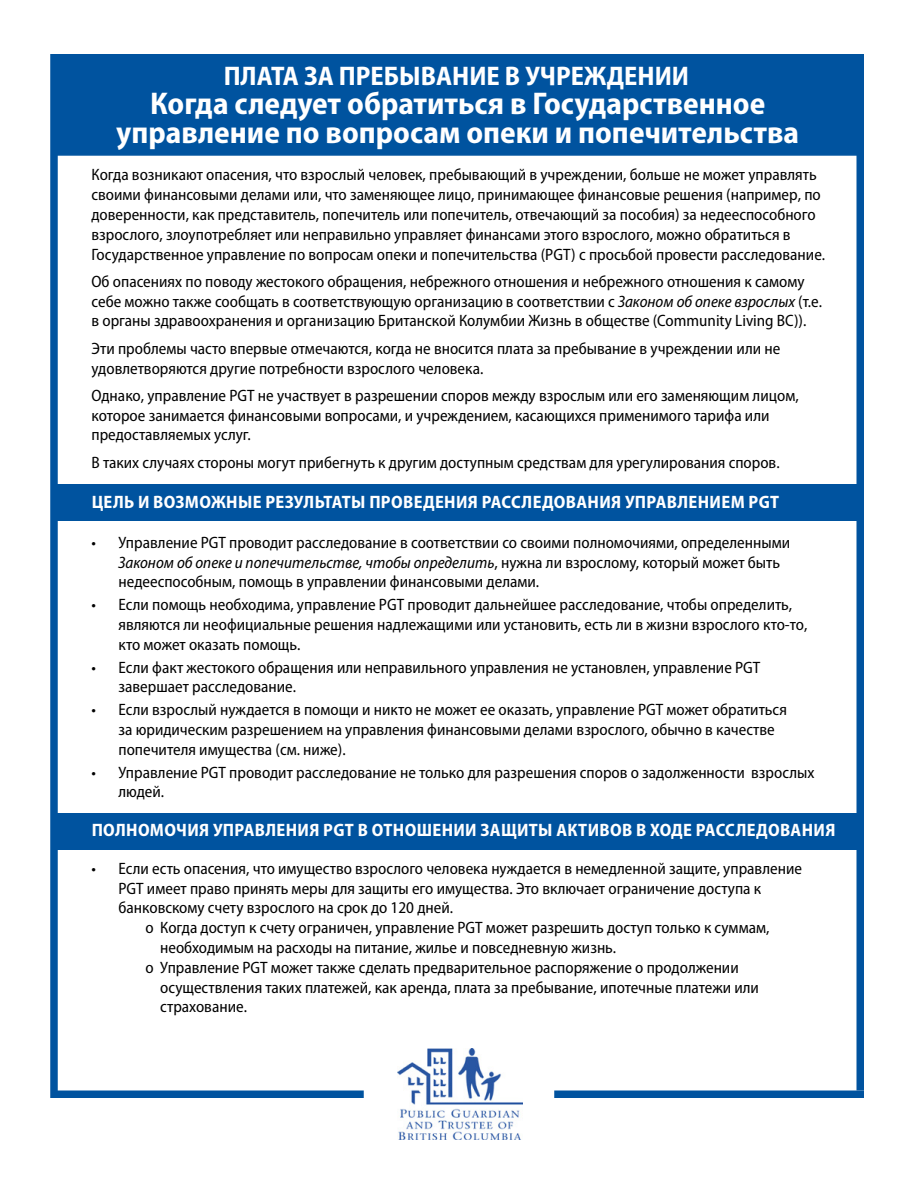
<style>
.page{position:relative;width:918px;height:1188px;background:#fff}
.page>*{position:absolute;margin:0;border:0;box-sizing:border-box;transform-origin:0 0}
.t1{font:700 semi-condensed 31.5px/28.5px "Myriad Pro";color:#fff;text-align:center}
.t2{font:700 semi-condensed 27px "Myriad Pro";color:#fff}
.t3{font:700 semi-condensed 18px "Myriad Pro";letter-spacing:.02em;color:#fff}
.t4{font:semi-condensed 16.5px/19.8px "Myriad Pro";color:#000}
.s1{font-style:italic}
</style>
<div class="page">
<div style="left:53px;top:54px;width:811px;height:102px;background:#00539f;border:2px solid #00539f"></div>
<div style="left:50px;top:54px;width:8px;height:1044px;background:#00539f"></div>
<div style="left:856px;top:54px;width:8px;height:1036px;background:#00539f"></div>
<div style="left:554px;top:1090px;width:310px;height:8px;background:#00539f"></div>
<div style="left:54px;top:1090px;width:310px;height:8px;background:#00539f"></div>
<img style="left:397px;top:1049px;width:125px;height:90px">
<div style="left:56px;top:485px;width:804px;height:36px;background:#00539f"></div>
<div style="left:55px;top:813px;width:803px;height:36px;background:#00539f"></div>
<h2 class="t2" style="left:224px;top:61px;width:467px">ПЛАТА ЗА ПРЕБЫВАНИЕ В УЧРЕЖДЕНИИ</h2>
<h1 class="t1" style="left:116px;top:90px;width:685px">Когда следует обратиться в Государственное управление по вопросам опеки и попечительства</h1>
<p class="t4" style="left:92px;top:165px;width:735px">Когда возникают опасения, что взрослый человек, пребывающий в учреждении, больше не может управлять своими финансовыми делами или, что заменяющее лицо, принимающее финансовые решения (например, по доверенности, как представитель, попечитель или попечитель, отвечающий за пособия) за недееспособного взрослого, злоупотребляет или неправильно управляет финансами этого взрослого, можно обратиться в Государственное управление по вопросам опеки и попечительства (PGT) с просьбой провести расследование.</p>
<p class="t4" style="left:92px;top:272px;width:732px">Об опасениях по поводу жестокого обращения, небрежного отношения и небрежного отношения к самому себе можно также сообщать в соответствующую организацию в соответствии с <span class="s1">Законом об опеке взрослых</span> (т.е. в органы здравоохранения и организацию Британской Колумбии Жизнь в обществе (Community Living BC)).</p>
<p class="t4" style="left:92px;top:339px;width:690px">Эти проблемы часто впервые отмечаются, когда не вносится плата за пребывание в учреждении или не удовлетворяются другие потребности взрослого человека.</p>
<p class="t4" style="left:92px;top:386px;width:709px">Однако, управление PGT не участвует в разрешении споров между взрослым или его заменяющим лицом, которое занимается финансовыми вопросами, и учреждением, касающихся применимого тарифа или предоставляемых услуг.</p>
<p class="t4" style="left:92px;top:453px;width:690px">В таких случаях стороны могут прибегнуть к другим доступным средствам для урегулирования споров.</p>
<p class="t3" style="left:92px;top:492px;width:689px">ЦЕЛЬ И ВОЗМОЖНЫЕ РЕЗУЛЬТАТЫ ПРОВЕДЕНИЯ РАССЛЕДОВАНИЯ УПРАВЛЕНИЕМ PGT</p>
<p class="t4" style="left:118px;top:533px;width:673px;text-indent:-27px">• Управление PGT проводит расследование в соответствии со своими полномочиями, определенными<br><span class="s1">Законом об опеке и попечительстве, чтобы определить</span>, нужна ли взрослому, который может быть недееспособным, помощь в управлении финансовыми делами.</p>
<p class="t4" style="left:118px;top:595px;width:690px;text-indent:-27px">• Если помощь необходима, управление PGT проводит дальнейшее расследование, чтобы определить, являются ли неофициальные решения надлежащими или установить, есть ли в жизни взрослого кто-то, кто может оказать помощь.</p>
<p class="t4" style="left:118px;top:658px;width:643px;text-indent:-27px">• Если факт жестокого обращения или неправильного управления не установлен, управление PGT завершает расследование.</p>
<p class="t4" style="left:118px;top:700px;width:670px;text-indent:-27px">• Если взрослый нуждается в помощи и никто не может ее оказать, управление PGT может обратиться за юридическим разрешением на управления финансовыми делами взрослого, обычно в качестве попечителя имущества (см. ниже).</p>
<p class="t4" style="left:118px;top:763px;width:698px;text-indent:-27px">• Управление PGT проводит расследование не только для разрешения споров о задолженности взрослых людей.</p>
<p class="t3" style="left:92px;top:820px;width:745px">ПОЛНОМОЧИЯ УПРАВЛЕНИЯ PGT В ОТНОШЕНИИ ЗАЩИТЫ АКТИВОВ В ХОДЕ РАССЛЕДОВАНИЯ</p>
<p class="t4" style="left:92px;top:859px;width:712px">• Если есть опасения, что имущество взрослого человека нуждается в немедленной защите, управление</p>
<p class="t4" style="left:118px;top:878px;width:644px">PGT имеет право принять меры для защиты его имущества. Это включает ограничение доступа к</p>
<p class="t4" style="left:118px;top:898px;width:336px">банковскому счету взрослого на срок до 120 дней.</p>
<p class="t4" style="left:145px;top:918px;width:626px">o Когда доступ к счету ограничен, управление PGT может разрешить доступ только к суммам,</p>
<p class="t4" style="left:160px;top:938px;width:458px">необходимым на расходы на питание, жилье и повседневную жизнь.</p>
<p class="t4" style="left:145px;top:958px;width:595px">o Управление PGT может также сделать предварительное распоряжение о продолжении</p>
<p class="t4" style="left:160px;top:977px;width:600px">осуществления таких платежей, как аренда, плата за пребывание, ипотечные платежи или</p>
<p class="t4" style="left:160px;top:997px;width:88px">страхование.</p>
</div>
